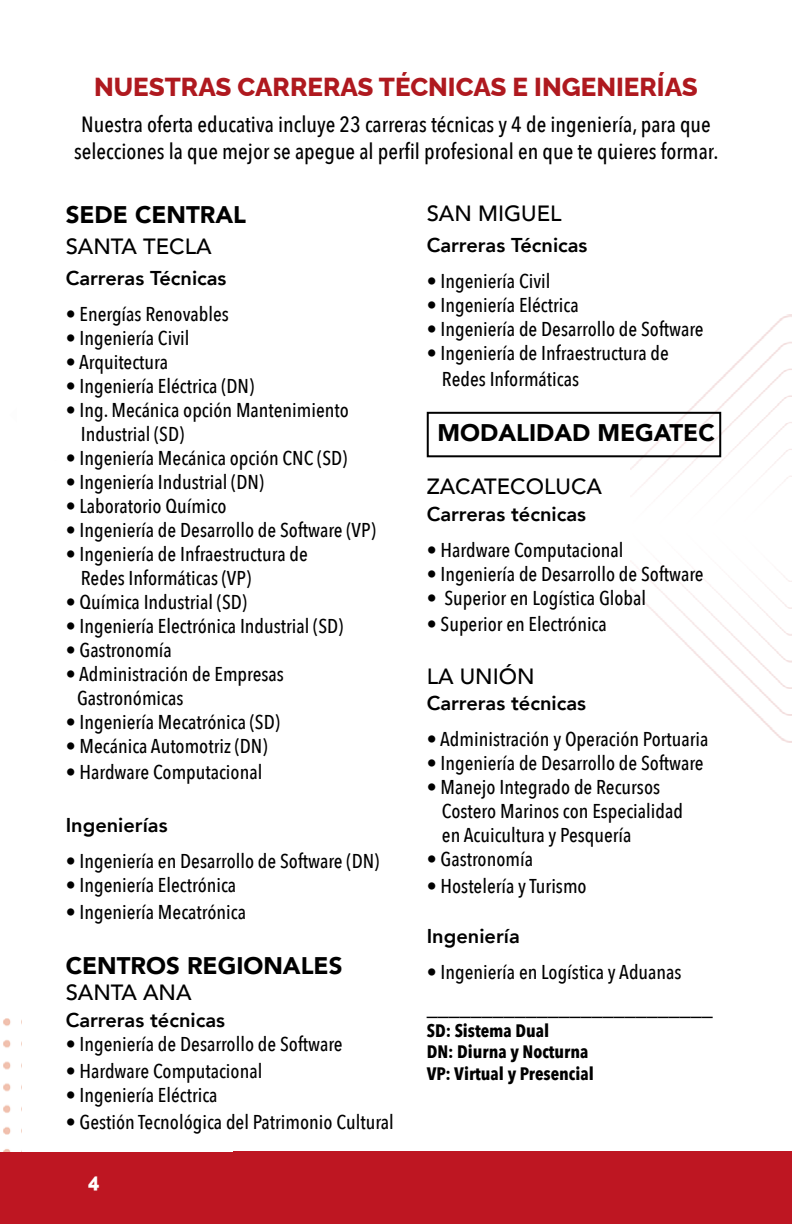
<style>
.page{position:relative;width:792px;height:1224px;background:#fff}
.page>*{position:absolute;margin:0;border:0;box-sizing:border-box;transform-origin:0 0}
.t1{font:800 26px "Raleway";color:#af191f}
.t2{font:900 24px "Avenir";color:#000}
.t3{font:500 22px/26.4px "Avenir Next Condensed";color:#000;text-align:center}
.t4{font:500 22px "Avenir";color:#000}
.t5{font:500 20px/24px "Avenir Next Condensed";color:#000}
.t6{font:800 20px "Avenir";color:#000}
.t7{font:800 20px "Raleway";color:#fff}
.t8{font:700 18px/21.6px "Avenir Next Condensed";color:#000}
</style>
<div class="page">
<div style="left:0;top:1152px;width:792px;height:72px;background:#be1622"></div>
<img style="left:631px;top:314px;width:161px;height:429px">
<img style="left:3px;top:1018px;width:19px;height:134px">
<div style="left:427px;top:412px;width:294px;height:45px;border:2px solid #000"></div>
<h1 class="t1" style="left:94px;top:67px;width:605px">NUESTRAS CARRERAS TÉCNICAS E INGENIERÍAS</h1>
<p class="t3" style="left:74px;top:111px;width:646px">Nuestra oferta educativa incluye 23 carreras técnicas y 4 de ingeniería, para que selecciones la que mejor se apegue al perfil profesional en que te quieres formar.</p>
<p class="t2" style="left:66px;top:194px;width:182px">SEDE CENTRAL</p>
<p class="t4" style="left:66px;top:227px;width:147px">SANTA TECLA</p>
<p class="t6" style="left:66px;top:262px;width:162px">Carreras Técnicas</p>
<p class="t5" style="left:66px;top:302px;width:165px">• Energías Renovables</p>
<p class="t5" style="left:66px;top:326px;width:125px">• Ingeniería Civil</p>
<p class="t5" style="left:66px;top:350px;width:104px">• Arquitectura</p>
<p class="t5" style="left:66px;top:374px;width:190px">• Ingeniería Eléctrica (DN)</p>
<p class="t5" style="left:81px;top:398px;width:270px;text-indent:-15px">• Ing. Mecánica opción Mantenimiento<br>Industrial (SD)</p>
<p class="t5" style="left:66px;top:446px;width:283px">• Ingeniería Mecánica opción CNC (SD)</p>
<p class="t5" style="left:66px;top:470px;width:200px">• Ingeniería Industrial (DN)</p>
<p class="t5" style="left:66px;top:494px;width:162px">• Laboratorio Químico</p>
<p class="t5" style="left:66px;top:518px;width:312px">• Ingeniería de Desarrollo de Software (VP)</p>
<p class="t5" style="left:81px;top:542px;width:229px;text-indent:-15px">• Ingeniería de Infraestructura de<br>Redes Informáticas (VP)</p>
<p class="t5" style="left:66px;top:590px;width:183px">• Química Industrial (SD)</p>
<p class="t5" style="left:66px;top:614px;width:279px">• Ingeniería Electrónica Industrial (SD)</p>
<p class="t5" style="left:66px;top:638px;width:108px">• Gastronomía</p>
<p class="t5" style="left:77px;top:662px;width:208px;text-indent:-11px">• Administración de Empresas<br>Gastronómicas</p>
<p class="t5" style="left:66px;top:710px;width:216px">• Ingeniería Mecatrónica (SD)</p>
<p class="t5" style="left:66px;top:734px;width:203px">• Mecánica Automotriz (DN)</p>
<p class="t5" style="left:66px;top:760px;width:198px">• Hardware Computacional</p>
<p class="t6" style="left:66px;top:810px;width:103px">Ingenierías</p>
<p class="t5" style="left:66px;top:849px;width:315px">• Ingeniería en Desarrollo de Software (DN)</p>
<p class="t5" style="left:66px;top:873px;width:172px">• Ingeniería Electrónica</p>
<p class="t5" style="left:66px;top:899px;width:182px">• Ingeniería Mecatrónica</p>
<p class="t2" style="left:66px;top:945px;width:278px">CENTROS REGIONALES</p>
<p class="t4" style="left:66px;top:973px;width:127px">SANTA ANA</p>
<p class="t6" style="left:66px;top:1004px;width:161px">Carreras técnicas</p>
<p class="t5" style="left:66px;top:1031px;width:278px">• Ingeniería de Desarrollo de Software</p>
<p class="t5" style="left:66px;top:1059px;width:198px">• Hardware Computacional</p>
<p class="t5" style="left:66px;top:1083px;width:153px">• Ingeniería Eléctrica</p>
<p class="t5" style="left:66px;top:1110px;width:330px">• Gestión Tecnológica del Patrimonio Cultural</p>
<p class="t7" style="left:88px;top:1165px;width:13px">4</p>
<p class="t4" style="left:427px;top:194px;width:136px">SAN MIGUEL</p>
<p class="t6" style="left:427px;top:229px;width:162px">Carreras Técnicas</p>
<p class="t5" style="left:427px;top:269px;width:125px">• Ingeniería Civil</p>
<p class="t5" style="left:427px;top:293px;width:153px">• Ingeniería Eléctrica</p>
<p class="t5" style="left:427px;top:317px;width:278px">• Ingeniería de Desarrollo de Software</p>
<p class="t5" style="left:442px;top:339px;width:229px;line-height:26.4px;text-indent:-15px">• Ingeniería de Infraestructura de<br>Redes Informáticas</p>
<p class="t2" style="left:438px;top:412px;width:279px">MODALIDAD MEGATEC</p>
<p class="t4" style="left:427px;top:467px;width:177px">ZACATECOLUCA</p>
<p class="t6" style="left:427px;top:498px;width:161px">Carreras técnicas</p>
<p class="t5" style="left:427px;top:537px;width:198px">• Hardware Computacional</p>
<p class="t5" style="left:427px;top:561px;width:278px">• Ingeniería de Desarrollo de Software</p>
<p class="t5" style="left:427px;top:585px;width:221px">• Superior en Logística Global</p>
<p class="t5" style="left:427px;top:612px;width:182px">• Superior en Electrónica</p>
<p class="t4" style="left:427px;top:657px;width:109px">LA UNIÓN</p>
<p class="t6" style="left:427px;top:688px;width:161px">Carreras técnicas</p>
<p class="t5" style="left:427px;top:727px;width:283px">• Administración y Operación Portuaria</p>
<p class="t5" style="left:427px;top:751px;width:278px">• Ingeniería de Desarrollo de Software</p>
<p class="t5" style="left:442px;top:775px;width:243px;text-indent:-15px">• Manejo Integrado de Recursos<br>Costero Marinos con Especialidad en Acuicultura y Pesquería</p>
<p class="t5" style="left:427px;top:847px;width:108px">• Gastronomía</p>
<p class="t5" style="left:427px;top:873px;width:161px">• Hostelería y Turismo</p>
<p class="t6" style="left:427px;top:920px;width:94px">Ingeniería</p>
<p class="t5" style="left:427px;top:960px;width:256px">• Ingeniería en Logística y Aduanas</p>
<p class="t3" style="left:427px;top:994px;width:287px">__________________________</p>
<p class="t8" style="left:427px;top:1019px;width:169px">SD: Sistema Dual<br>DN: Diurna y Nocturna<br>VP: Virtual y Presencial</p>
</div>
